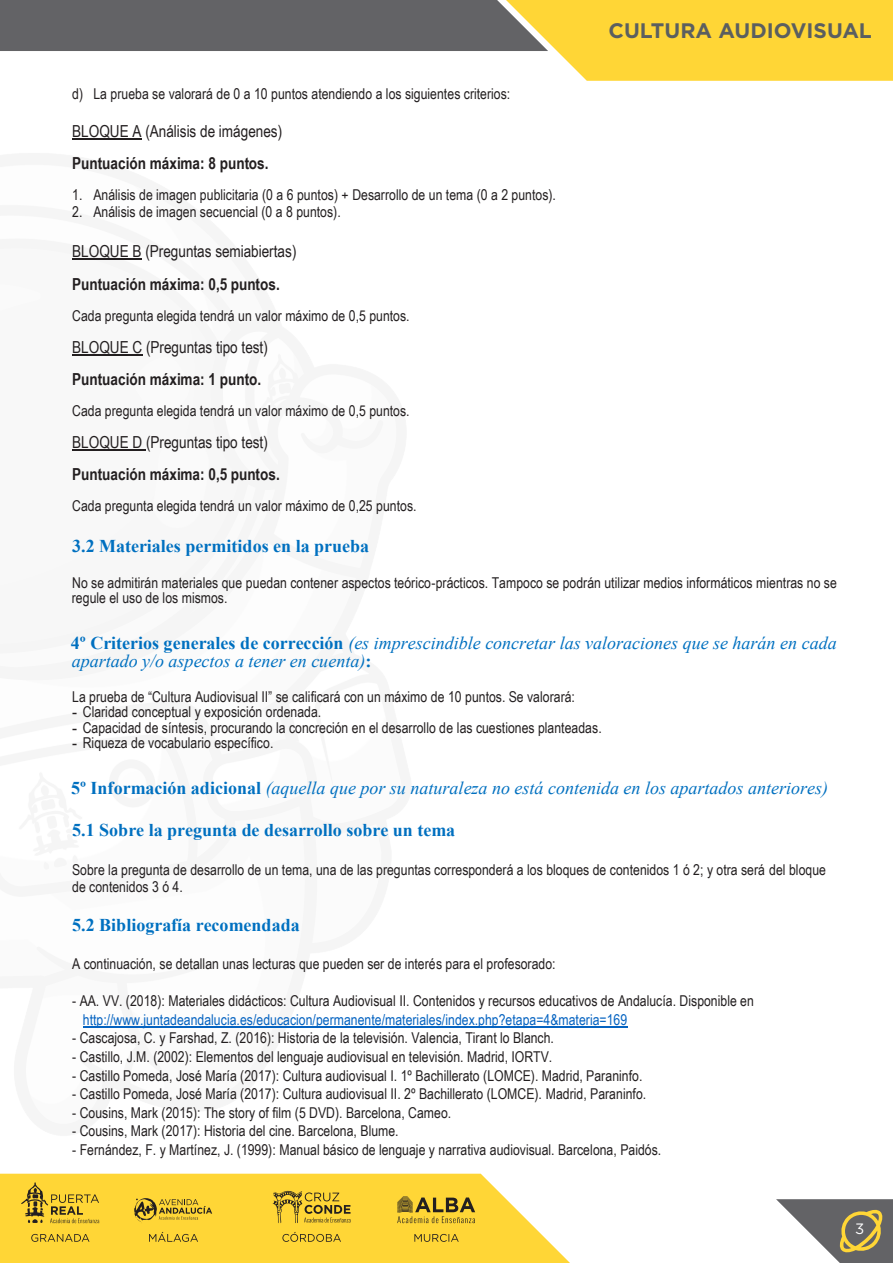
<style>
.page{position:relative;width:893px;height:1263px;background:#fff}
.page>*{position:absolute;margin:0;border:0;box-sizing:border-box;transform-origin:0 0}
.t1{font:700 21px "Gotham";color:#5b5f60}
.t2{font:italic 18px/18.6px "Times New Roman";color:#0070c0}
.t3{font:700 18px "Times New Roman";color:#0070c0}
.t4{font:16.5px/32.4px "Arial Narrow";color:#231f20}
.t5{font:700 16.5px/32.4px "Arial Narrow";color:#231f20}
.t6{font:15px/15.5px "Arial Narrow";color:#231f20}
.t7{font:15px "Gotham";color:#fff}
.s1{font-weight:700}
.s2{font-weight:400}
.s3{font-weight:700;font-style:normal}
.s4{font-family:"Abadi"}
.s5{color:#0563c1}
</style>
<div class="page">
<svg style="left:0;top:1174px;width:570px;height:89px;background:#fed94a"></svg>
<svg style="left:0;top:0;width:893px;height:81px"></svg>
<svg style="left:31px;top:1234px;width:58px;height:8px"></svg>
<svg style="left:282px;top:1232px;width:59px;height:10px"></svg>
<svg style="left:149px;top:1232px;width:49px;height:10px"></svg>
<svg style="left:414px;top:1234px;width:45px;height:8px"></svg>
<svg style="left:21px;top:1182px;width:78px;height:41px;background:#d4b231"></svg>
<svg style="left:397px;top:1196px;width:78px;height:27px;background:#bb9e2f"></svg>
<svg style="left:134px;top:1198px;width:78px;height:26px;background:#cdac30"></svg>
<svg style="left:273px;top:1191px;width:77px;height:32px;background:#caaa30"></svg>
<svg style="left:776px;top:1199px;width:117px;height:64px"></svg>
<hr style="left:72px;top:138px;width:70px;height:2px;background:#231f20">
<hr style="left:72px;top:259px;width:70px;height:1px;background:#231f20">
<hr style="left:72px;top:354px;width:70px;height:2px;background:#231f20">
<hr style="left:72px;top:450px;width:74px;height:1px;background:#231f20">
<hr style="left:83px;top:1026px;width:544px;height:1px;background:#0563c1">
<h1 class="t1" style="left:609px;top:17px;width:265px">CULTURA AUDIOVISUAL</h1>
<p class="t6" style="left:72px;top:86px;width:440px">d) La prueba se valorará de 0 a 10 puntos atendiendo a los siguientes criterios:</p>
<p class="t4" style="left:72px;top:114px;width:212px">BLOQUE A (Análisis de imágenes)<br><span class="s1">Puntuación máxima: 8 puntos.</span></p>
<p class="t6" style="left:72px;top:187px;width:485px">1. Análisis de imagen publicitaria (0 a 6 puntos) + Desarrollo de un tema (0 a 2 puntos).</p>
<p class="t6" style="left:72px;top:204px;width:270px">2. Análisis de imagen secuencial (0 a 8 puntos).</p>
<p class="t4" style="left:72px;top:234px;width:226px">BLOQUE B (Preguntas semiabiertas)<br><span class="s1">Puntuación máxima: 0,5 puntos.</span></p>
<p class="t6" style="left:72px;top:307px;width:339px">Cada pregunta elegida tendrá un valor máximo de 0,5 puntos.</p>
<p class="t4" style="left:72px;top:330px;width:197px">BLOQUE C (Preguntas tipo test)<br><span class="s1">Puntuación máxima: 1 punto.</span></p>
<p class="t6" style="left:72px;top:402px;width:339px">Cada pregunta elegida tendrá un valor máximo de 0,5 puntos.</p>
<p class="t5" style="left:72px;top:425px;width:209px"><span class="s2">BLOQUE D (Preguntas tipo test)<br></span>Puntuación máxima: 0,5 puntos.</p>
<p class="t6" style="left:72px;top:498px;width:346px">Cada pregunta elegida tendrá un valor máximo de 0,25 puntos.</p>
<p class="t3" style="left:72px;top:533px;width:299px">3.2 Materiales permitidos en la prueba</p>
<p class="t6" style="left:72px;top:574px;width:766px">No se admitirán materiales que puedan contener aspectos teórico-prácticos. Tampoco se podrán utilizar medios informáticos mientras no se regule el uso de los mismos.</p>
<p class="t2" style="left:71px;top:633px;width:767px"><span class="s3">4º Criterios generales de corrección</span> (es imprescindible concretar las valoraciones que se harán en cada apartado y/o aspectos a tener en cuenta)<span class="s3">:</span></p>
<p class="t6" style="left:72px;top:688px;width:504px">La prueba de “Cultura Audiovisual II” se calificará con un máximo de 10 puntos. Se valorará:</p>
<p class="t6" style="left:72px;top:704px;width:251px"><span class="s4">-</span> Claridad conceptual y exposición ordenada.</p>
<p class="t6" style="left:72px;top:719px;width:531px"><span class="s4">-</span> Capacidad de síntesis, procurando la concreción en el desarrollo de las cuestiones planteadas.</p>
<p class="t6" style="left:72px;top:735px;width:203px"><span class="s4">-</span> Riqueza de vocabulario específico.</p>
<p class="t2" style="left:71px;top:778px;width:759px"><span class="s3">5º Información adicional</span> (aquella que por su naturaleza no está contenida en los apartados anteriores)</p>
<p class="t3" style="left:72px;top:817px;width:385px">5.1 Sobre la pregunta de desarrollo sobre un tema</p>
<p class="t6" style="left:72px;top:861px;width:755px;line-height:17.2px">Sobre la pregunta de desarrollo de un tema, una de las preguntas corresponderá a los bloques de contenidos 1 ó 2; y otra será del bloque de contenidos 3 ó 4.</p>
<p class="t3" style="left:72px;top:912px;width:229px">5.2 Bibliografía recomendada</p>
<p class="t6" style="left:72px;top:955px;width:485px">A continuación, se detallan unas lecturas que pueden ser de interés para el profesorado:</p>
<p class="t6" style="left:83px;top:991px;width:673px;line-height:18.6px;text-indent:-11px">- AA. VV. (2018): Materiales didácticos: Cultura Audiovisual II. Contenidos y recursos educativos de Andalucía. Disponible en <span class="s5">http://www.juntadeandalucia.es/educacion/permanente/materiales/index.php?etapa=4&amp;materia=169</span></p>
<p class="t6" style="left:72px;top:1030px;width:483px">- Cascajosa, C. y Farshad, Z. (2016): Historia de la televisión. Valencia, Tirant lo Blanch.</p>
<p class="t6" style="left:72px;top:1048px;width:482px">- Castillo, J.M. (2002): Elementos del lenguaje audiovisual en televisión. Madrid, IORTV.</p>
<p class="t6" style="left:72px;top:1067px;width:572px">- Castillo Pomeda, José María (2017): Cultura audiovisual I. 1º Bachillerato (LOMCE). Madrid, Paraninfo.</p>
<p class="t6" style="left:72px;top:1086px;width:575px">- Castillo Pomeda, José María (2017): Cultura audiovisual II. 2º Bachillerato (LOMCE). Madrid, Paraninfo.</p>
<p class="t6" style="left:72px;top:1104px;width:381px">- Cousins, Mark (2015): The story of film (5 DVD). Barcelona, Cameo.</p>
<p class="t6" style="left:72px;top:1123px;width:328px">- Cousins, Mark (2017): Historia del cine. Barcelona, Blume.</p>
<p class="t6" style="left:72px;top:1141px;width:591px">- Fernández, F. y Martínez, J. (1999): Manual básico de lenguaje y narrativa audiovisual. Barcelona, Paidós.</p>
<p class="t7" style="left:855px;top:1218px;width:11px">3</p>
</div>
